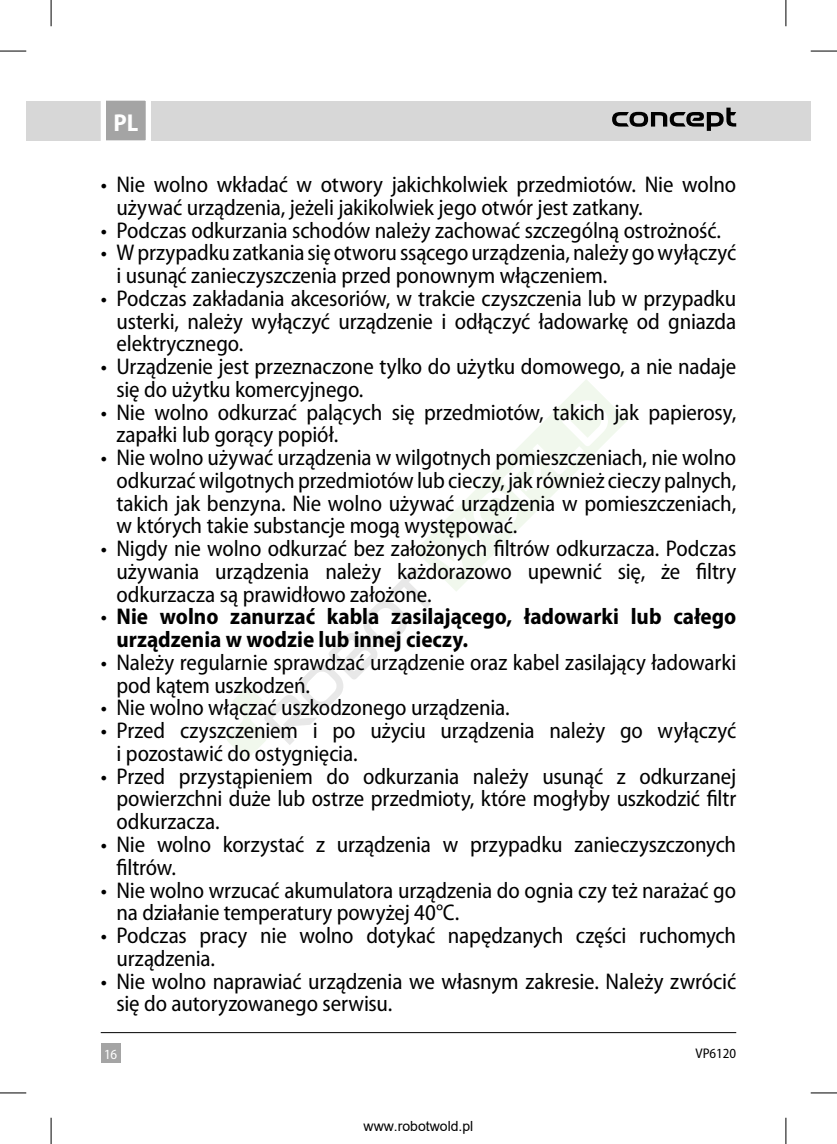
<style>
.page{position:relative;width:837px;height:1144px;background:#fff}
.page>*{position:absolute;margin:0;border:0;box-sizing:border-box;transform-origin:0 0}
.t1{font:700 semi-condensed 24.5px "Myriad Pro";color:#fff}
.t2{font:semi-condensed 22.75px/22.8px "Myriad Pro";letter-spacing:-.01em;color:#000}
.t3{font:700 semi-condensed 22.75px/22.8px "Myriad Pro";color:#000}
.t4{font:14px "Arial";color:#000}
.t5{font:semi-condensed 14px "Myriad Pro";color:#000}
.t6{font:semi-condensed 14px "Myriad Pro";color:#fff}
.s1{font-weight:400}
</style>
<div class="page">
<svg style="left:572px;top:379px;width:55px;height:55px"></svg>
<svg style="left:227px;top:394px;width:387px;height:364px"></svg>
<div style="left:785px;top:101px;width:25px;height:39px;background:#d7d7d7"></div>
<div style="left:26px;top:101px;width:759px;height:39px;background:#d7d7d7"></div>
<div style="left:101px;top:1043px;width:20px;height:20px;background:#a4a4a4"></div>
<svg style="left:98px;top:100px;width:55px;height:41px;background:#bbb"></svg>
<hr style="left:101px;top:1032px;width:635px;height:1px;background:#000">
<svg style="left:612px;top:108px;width:124px;height:23px"></svg>
<svg style="left:0;top:51px;width:26px;height:1px"></svg>
<svg style="left:810px;top:51px;width:26px;height:1px"></svg>
<svg style="left:0;top:1092px;width:26px;height:1px"></svg>
<svg style="left:810px;top:1092px;width:26px;height:1px"></svg>
<svg style="left:51px;top:0;width:1px;height:26px"></svg>
<svg style="left:51px;top:1118px;width:1px;height:26px"></svg>
<svg style="left:785px;top:0;width:1px;height:26px"></svg>
<svg style="left:785px;top:1118px;width:1px;height:26px"></svg>
<p class="t1" style="left:113px;top:109px;width:26px">PL</p>
<p class="t2" style="left:116px;top:174px;width:621px;text-indent:-16px">• Nie wolno wkładać w otwory jakichkolwiek przedmiotów. Nie wolno używać urządzenia, jeżeli jakikolwiek jego otwór jest zatkany.</p>
<p class="t2" style="left:101px;top:219px;width:621px">• Podczas odkurzania schodów należy zachować szczególną ostrożność.</p>
<p class="t2" style="left:116px;top:242px;width:621px;text-indent:-16px">• W przypadku zatkania się otworu ssącego urządzenia, należy go wyłączyć i usunąć zanieczyszczenia przed ponownym włączeniem.</p>
<p class="t2" style="left:116px;top:287px;width:621px;text-align:justify;text-indent:-16px">• Podczas zakładania akcesoriów, w trakcie czyszczenia lub w przypadku usterki, należy wyłączyć urządzenie i odłączyć ładowarkę od gniazda elektrycznego.</p>
<p class="t2" style="left:116px;top:356px;width:621px;text-indent:-16px">• Urządzenie jest przeznaczone tylko do użytku domowego, a nie nadaje się do użytku komercyjnego.</p>
<p class="t2" style="left:116px;top:401px;width:621px;text-indent:-16px">• Nie wolno odkurzać palących się przedmiotów, takich jak papierosy, zapałki lub gorący popiół.</p>
<p class="t2" style="left:116px;top:447px;width:621px;text-align:justify;text-indent:-16px">• Nie wolno używać urządzenia w wilgotnych pomieszczeniach, nie wolno odkurzać wilgotnych przedmiotów lub cieczy, jak również cieczy palnych, takich jak benzyna. Nie wolno używać urządzenia w pomieszczeniach, w których takie substancje mogą występować.</p>
<p class="t2" style="left:116px;top:538px;width:621px;text-align:justify;text-indent:-16px">• Nigdy nie wolno odkurzać bez założonych filtrów odkurzacza. Podczas używania urządzenia należy każdorazowo upewnić się, że filtry odkurzacza są prawidłowo założone.</p>
<p class="t3" style="left:116px;top:606px;width:621px;text-indent:-16px"><span class="s1">•</span> Nie wolno zanurzać kabla zasilającego, ładowarki lub całego urządzenia w wodzie lub innej cieczy.</p>
<p class="t2" style="left:116px;top:651px;width:621px;text-indent:-16px">• Należy regularnie sprawdzać urządzenie oraz kabel zasilający ładowarki pod kątem uszkodzeń.</p>
<p class="t2" style="left:101px;top:697px;width:410px">• Nie wolno włączać uszkodzonego urządzenia.</p>
<p class="t2" style="left:116px;top:720px;width:621px;text-indent:-16px">• Przed czyszczeniem i po użyciu urządzenia należy go wyłączyć i pozostawić do ostygnięcia.</p>
<p class="t2" style="left:116px;top:765px;width:621px;text-align:justify;text-indent:-16px">• Przed przystąpieniem do odkurzania należy usunąć z odkurzanej powierzchni duże lub ostrze przedmioty, które mogłyby uszkodzić filtr odkurzacza.</p>
<p class="t2" style="left:116px;top:833px;width:621px;text-indent:-16px">• Nie wolno korzystać z urządzenia w przypadku zanieczyszczonych filtrów.</p>
<p class="t2" style="left:116px;top:879px;width:621px;text-indent:-16px">• Nie wolno wrzucać akumulatora urządzenia do ognia czy też narażać go na działanie temperatury powyżej 40°C.</p>
<p class="t2" style="left:116px;top:924px;width:621px;text-indent:-16px">• Podczas pracy nie wolno dotykać napędzanych części ruchomych urządzenia.</p>
<p class="t2" style="left:116px;top:970px;width:621px;text-indent:-16px">• Nie wolno naprawiać urządzenia we własnym zakresie. Należy zwrócić się do autoryzowanego serwisu.</p>
<p class="t6" style="left:104px;top:1046px;width:14px">16</p>
<p class="t4" style="left:363px;top:1117px;width:111px">www.robotwold.pl</p>
<p class="t5" style="left:695px;top:1045px;width:42px">VP6120</p>
</div>
